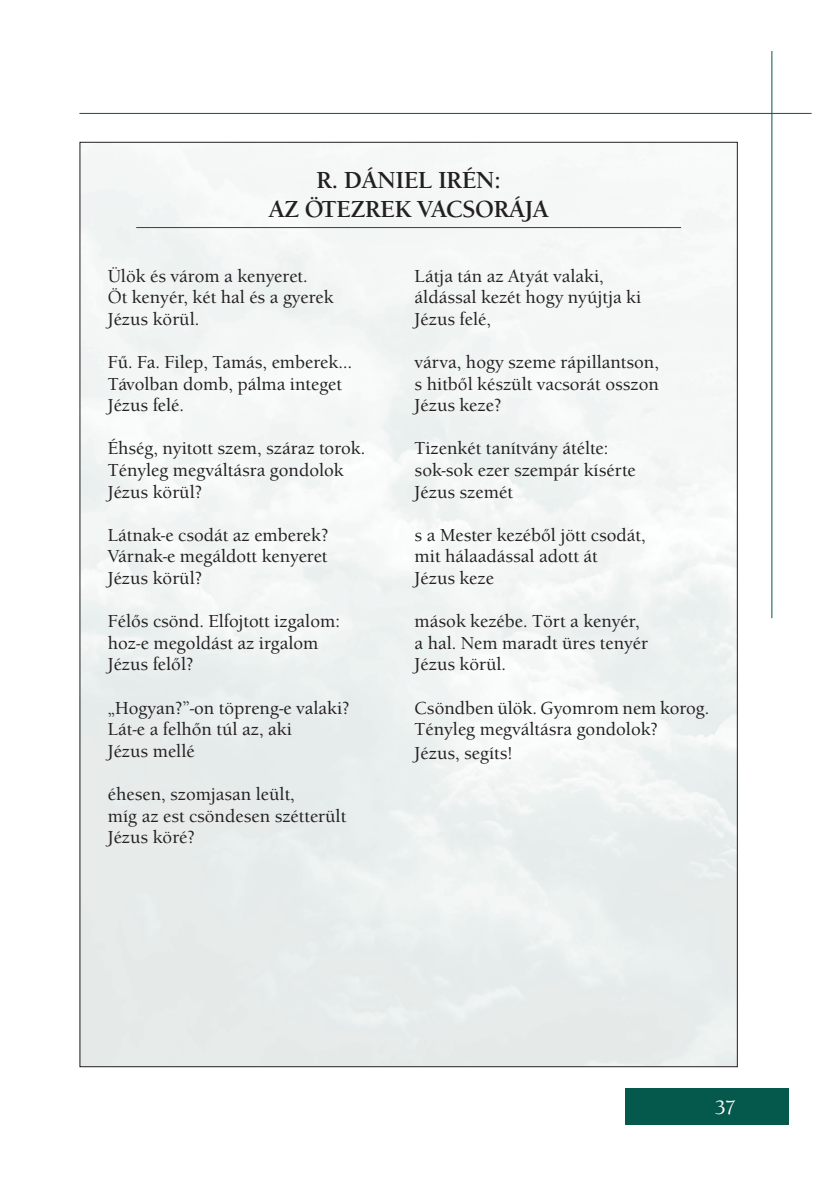
<style>
.page{position:relative;width:840px;height:1191px;background:#fff}
.page>*{position:absolute;margin:0;border:0;box-sizing:border-box;transform-origin:0 0}
.t1{font:700 24px/28.8px "Berkeley Old Sty Itc TEE";color:#231f20;text-align:center}
.t2{font:500 20px "Berkeley Old Sty Itc TEE";color:#fff}
.t3{font:500 18px/21.6px "Berkeley Old Sty Itc TEE";color:#231f20}
</style>
<div class="page">
<img style="left:81px;top:144px;width:654px;height:921px">
<div style="left:624px;top:1089px;width:164px;height:36px;background:#05584c"></div>
<hr style="left:79px;top:113px;width:732px;height:1px;background:#05584c">
<hr style="left:771px;top:51px;width:1px;height:567px;background:#05584c">
<hr style="left:136px;top:227px;width:544px;height:1px;background:#05584c">
<h1 class="t1" style="left:269px;top:166px;width:281px">R. DÁNIEL IRÉN:<br>AZ ÖTEZREK VACSORÁJA</h1>
<p class="t3" style="left:108px;top:265px;width:227px">Ülök és várom a kenyeret.<br>Öt kenyér, két hal és a gyerek<br>Jézus körül.</p>
<p class="t3" style="left:108px;top:351px;width:246px">Fű. Fa. Filep, Tamás, emberek…<br>Távolban domb, pálma integet<br>Jézus felé.</p>
<p class="t3" style="left:108px;top:438px;width:259px">Éhség, nyitott szem, száraz torok.<br>Tényleg megváltásra gondolok<br>Jézus körül?</p>
<p class="t3" style="left:108px;top:524px;width:222px;text-align:justify">Látnak-e csodát az emberek?<br>Várnak-e megáldott kenyeret Jézus körül?</p>
<p class="t3" style="left:108px;top:610px;width:233px">Félős csönd. Elfojtott izgalom: hoz-e megoldást az irgalom<br>Jézus felől?</p>
<p class="t3" style="left:108px;top:697px;width:243px">„Hogyan?”-on töpreng-e valaki?<br>Lát-e a felhőn túl az, aki<br>Jézus mellé</p>
<p class="t3" style="left:108px;top:783px;width:240px">éhesen, szomjasan leült,<br>míg az est csöndesen szétterült<br>Jézus köré?</p>
<p class="t3" style="left:414px;top:265px;width:228px">Látja tán az Atyát valaki, áldással kezét hogy nyújtja ki<br>Jézus felé,</p>
<p class="t3" style="left:414px;top:351px;width:246px;text-align:justify">várva, hogy szeme rápillantson, s hitből készült vacsorát osszon Jézus keze?</p>
<p class="t3" style="left:414px;top:438px;width:222px">Tizenkét tanítvány átélte: sok-sok ezer szempár kísérte<br>Jézus szemét</p>
<p class="t3" style="left:414px;top:524px;width:232px">s a Mester kezéből jött csodát, mit hálaadással adott át<br>Jézus keze</p>
<p class="t3" style="left:414px;top:610px;width:235px">mások kezébe. Tört a kenyér, a hal. Nem maradt üres tenyér<br>Jézus körül.</p>
<p class="t3" style="left:414px;top:697px;width:296px">Csöndben ülök. Gyomrom nem korog.<br>Tényleg megváltásra gondolok?</p>
<p class="t3" style="left:414px;top:742px;width:99px">Jézus, segíts!</p>
<p class="t2" style="left:714px;top:1096px;width:23px">37</p>
</div>
